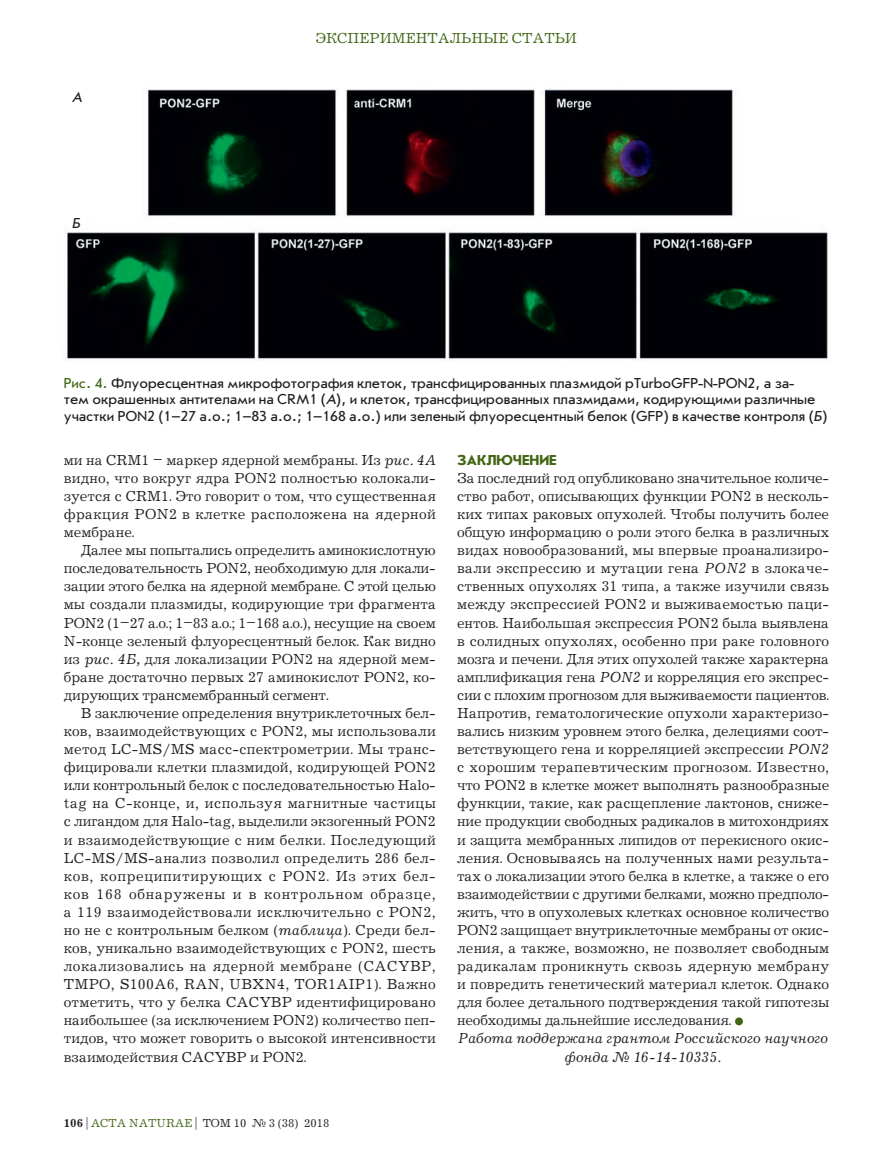
<style>
.page{position:relative;width:893px;height:1170px;background:#fff}
.page>*{position:absolute;margin:0;border:0;box-sizing:border-box;transform-origin:0 0}
.Текст{font:15px/18px "Journal C";color:#231f20;text-align:justify}
.Текст_без_Отступа{font:15px/18px "Journal C";letter-spacing:-.01em;color:#231f20;text-align:justify}
.Подпись_Фото{font:15px/16.5px "Journal Sans C";letter-spacing:-.005em;color:#231f20}
.Текст_Конец{font:italic 15px/18px "Journal C";color:#231f20;text-align:center}
.t1{font:15px "Journal C";color:#426616}
.subhead1{font:700 15px "Journal Sans C";color:#426616}
.Подпись_Фото-2{font:italic 15px "Journal Sans C";color:#231f20}
.t2{font:12px "Journal C";color:#231f20}
.s1{color:#426616}
.s2{font-style:italic}
.s3{font-weight:700}
</style>
<div class="page">
<div style="left:735px;top:1017px;width:8px;height:8px;background:#426616;border-radius:50%"></div>
<img style="left:65px;top:89px;width:763px;height:272px">
<p class="Подпись_Фото-2" style="left:72px;top:89px;width:11px">А</p>
<p class="Подпись_Фото-2" style="left:72px;top:215px;width:10px">Б</p>
<p class="t1" style="left:316px;top:31px;width:263px">ЭКСПЕРИМЕНТАЛЬНЫЕ СТАТЬИ</p>
<p class="Подпись_Фото" style="left:64px;top:375px;width:765px"><span class="s1">Рис. 4.</span> Флуоресцентная микрофотография клеток, трансфицированных плазмидой pTurboGFP-N-PON2, а за-<br>тем окрашенных антителами на CRM1 (<span class="s2">А</span>), и клеток, трансфицированных плазмидами, кодирующими различные участки PON2 (1–27 а.о.; 1–83 а.о.; 1–168 а.о.) или зеленый флуоресцентный белок (GFP) в качестве контроля (<span class="s2">Б</span>)</p>
<p class="Текст" style="left:64px;top:451px;width:374px">ми на CRM1 – маркер ядерной мембраны. Из <span class="s2">рис. 4А </span>видно, что вокруг ядра PON2 полностью колокали&shy;зуется с CRM1. Это говорит о том, что существенная фракция PON2 в клетке расположена на ядерной мембране.</p>
<p class="Текст" style="left:64px;top:542px;width:374px;text-indent:17px">Далее мы попытались определить аминокислотную последовательность PON2, необходимую для локали&shy;зации этого белка на ядерной мембране. С этой целью мы создали плазмиды, кодирующие три фрагмента PON2 (1–27 а.о.; 1–83 а.о.; 1–168 а.о.), несущие на своем N-конце зеленый флуоресцентный белок. Как видно из <span class="s2">рис. 4Б,</span> для локализации PON2 на ядерной мем&shy;бране достаточно первых 27 аминокислот PON2, ко&shy;дирующих трансмембранный сегмент.</p>
<p class="Текст" style="left:64px;top:704px;width:374px;text-indent:17px">В заключение определения внутриклеточных бел&shy;ков, взаимодействующих с PON2, мы использовали метод LC-MS/MS масс-спектрометрии. Мы транс&shy;фицировали клетки плазмидой, кодирующей PON2 или контрольный белок с последовательностью Halo&shy;tag на С-конце, и, используя магнитные частицы с лигандом для Halo-tag, выделили экзогенный PON2 и взаимодействующие с ним белки. Последующий LC-MS/MS-анализ позволил определить 286 бел&shy;ков, копреципитирующих с PON2. Из этих бел&shy;ков 168 обнаружены и в контрольном образце, а 119 взаимодействовали исключительно с PON2, но не с контрольным белком (<span class="s2">таблица</span>). Среди бел&shy;ков, уникально взаимодействующих с PON2, шесть локализовались на ядерной мембране (CACYBP, TMPO, S100A6, RAN, UBXN4, TOR1AIP1). Важно отметить, что у белка CACYBP идентифицировано наибольшее (за исключением PON2) количество пеп&shy;тидов, что может говорить о высокой интенсивности взаимодействия CACYBP и PON2.</p>
<p class="t2" style="left:64px;top:1116px;width:267px"><span class="s3">106</span> | <span class="s1">ACTA NATURAE</span> | ТОМ 10 № 3 (38) 2018</p>
<p class="subhead1" style="left:457px;top:452px;width:101px">ЗАКЛЮЧЕНИЕ</p>
<p class="Текст_без_Отступа" style="left:457px;top:469px;width:374px">За последний год опубликовано значительное количе&shy;ство работ, описывающих функции PON2 в несколь&shy;ких типах раковых опухолей. Чтобы получить более общую информацию о роли этого белка в различных видах новообразований, мы впервые проанализиро&shy;вали экспрессию и мутации гена <span class="s2">PON2</span> в злокаче&shy;ственных опухолях 31 типа, а также изучили связь между экспрессией PON2 и выживаемостью паци&shy;ентов. Наибольшая экспрессия PON2 была выявлена в солидных опухолях, особенно при раке головного мозга и печени. Для этих опухолей также характерна амплификация гена <span class="s2">PON2</span> и корреляция его экспрес&shy;сии с плохим прогнозом для выживаемости пациентов.<br>Напротив, гематологические опухоли характеризо&shy;вались низким уровнем этого белка, делециями соот&shy;ветствующего гена и корреляцией экспрессии <span class="s2">PON2 </span>с хорошим терапевтическим прогнозом. Известно, что PON2 в клетке может выполнять разнообразные функции, такие, как расщепление лактонов, сниже&shy;ние продукции свободных радикалов в митохондриях и защита мембранных липидов от перекисного окис&shy;ления. Основываясь на полученных нами результа&shy;тах о локализации этого белка в клетке, а также о его взаимодействии с другими белками, можно предполо&shy;жить, что в опухолевых клетках основное количество PON2 защищает внутриклеточные мембраны от окис&shy;ления, а также, возможно, не позволяет свободным радикалам проникнуть сквозь ядерную мембрану и повредить генетический материал клеток. Однако для более детального подтверждения такой гипотезы необходимы дальнейшие исследования.</p>
<p class="Текст_Конец" style="left:458px;top:1029px;width:372px">Работа поддержана грантом Российского научного фонда № 16-14-10335.</p>
</div>
